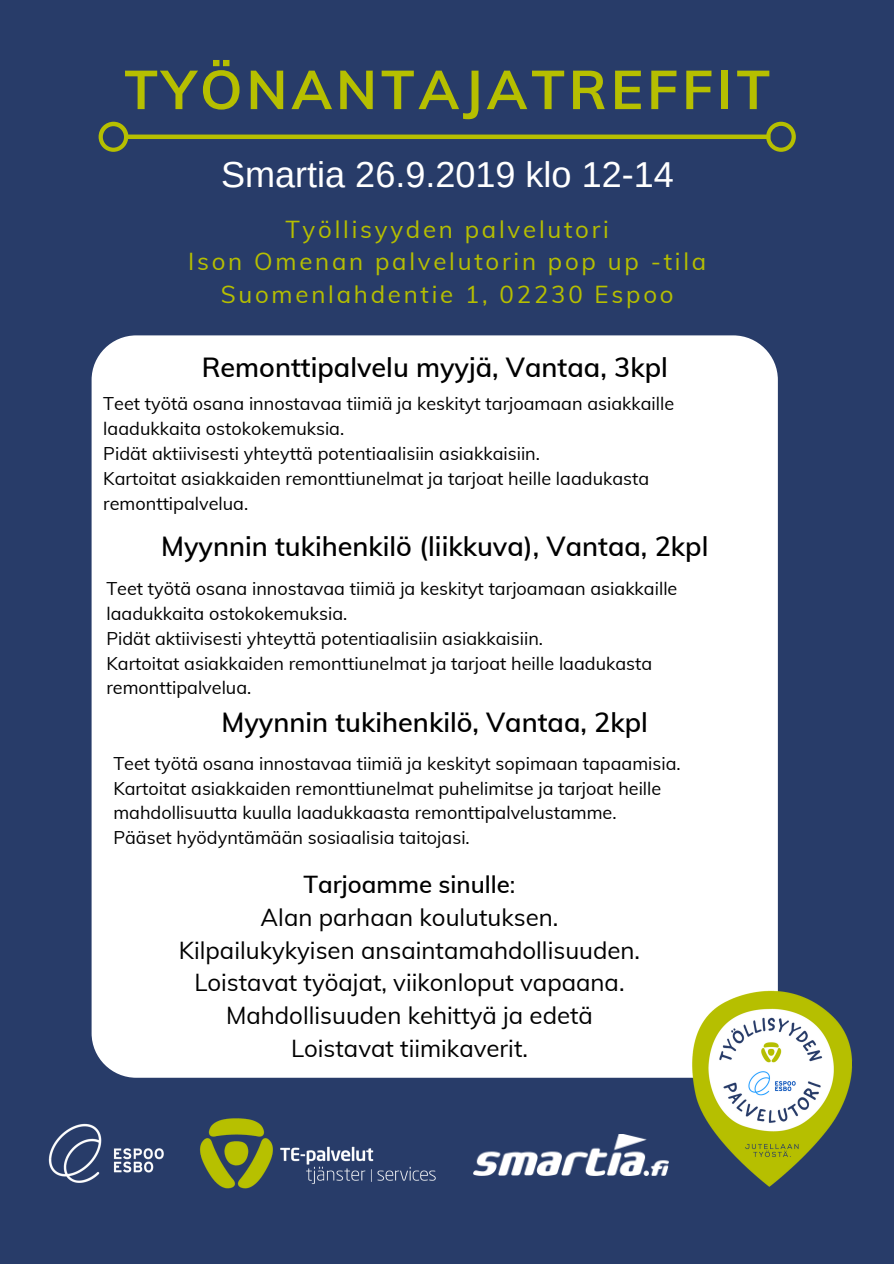
<style>
.page{position:relative;width:894px;height:1264px;background:#fff}
.page>*{position:absolute;margin:0;border:0;box-sizing:border-box;transform-origin:0 0}
.t1{font:700 54px "Muli";letter-spacing:.075em;color:#b6bf00}
.t2{font:36px "Arimo";color:#fff}
.t3{font:600 27px "Muli";color:#000}
.t4{font:24px/32.7px "Muli";color:#000;text-align:center}
.t5{font:24px/32.7px "Muli";letter-spacing:.115em;color:#b6bf00;text-align:center}
.t6{font:18px/24.8px "Muli";color:#000}
.s1{font-weight:600}
</style>
<div class="page">
<div style="left:0;top:0;width:893px;height:1263px;background:#283c69"></div>
<div style="left:92px;top:335px;width:685px;height:742px;background:#fff;border-radius:45px"></div>
<img style="left:48px;top:1123px;width:116px;height:60px">
<img style="left:200px;top:1118px;width:236px;height:71px">
<svg style="left:99px;top:122px;width:696px;height:30px"></svg>
<img style="left:679px;top:978px;width:173px;height:209px">
<img style="left:473px;top:1134px;width:195px;height:41px">
<h1 class="t1" style="left:124px;top:55px;width:647px">TYÖNANTAJATREFFIT</h1>
<h2 class="t2" style="left:221px;top:155px;width:454px">Smartia 26.9.2019 klo 12-14</h2>
<h3 class="t5" style="left:188px;top:212px;width:519px">Työllisyyden palvelutori<br>Ison Omenan palvelutorin pop up -tila<br>Suomenlahdentie 1, 02230 Espoo</h3>
<h3 class="t3" style="left:202px;top:349px;width:467px">Remonttipalvelu myyjä, Vantaa, 3kpl</h3>
<p class="t6" style="left:103px;top:391px;width:572px">Teet työtä osana innostavaa tiimiä ja keskityt tarjoamaan asiakkaille laadukkaita ostokokemuksia.<br>Pidät aktiivisesti yhteyttä potentiaalisiin asiakkaisiin.<br>Kartoitat asiakkaiden remonttiunelmat ja tarjoat heille laadukasta remonttipalvelua.</p>
<h3 class="t3" style="left:161px;top:528px;width:548px">Myynnin tukihenkilö (liikkuva), Vantaa, 2kpl</h3>
<p class="t6" style="left:106px;top:576px;width:572px">Teet työtä osana innostavaa tiimiä ja keskityt tarjoamaan asiakkaille laadukkaita ostokokemuksia.<br>Pidät aktiivisesti yhteyttä potentiaalisiin asiakkaisiin.<br>Kartoitat asiakkaiden remonttiunelmat ja tarjoat heille laadukasta remonttipalvelua.</p>
<h3 class="t3" style="left:221px;top:705px;width:428px">Myynnin tukihenkilö, Vantaa, 2kpl</h3>
<p class="t6" style="left:113px;top:750px;width:568px">Teet työtä osana innostavaa tiimiä ja keskityt sopimaan tapaamisia.<br>Kartoitat asiakkaiden remonttiunelmat puhelimitse ja tarjoat heille mahdollisuutta kuulla laadukkaasta remonttipalvelustamme.<br>Pääset hyödyntämään sosiaalisia taitojasi.</p>
<h3 class="t4" style="left:179px;top:867px;width:462px"><span class="s1">Tarjoamme sinulle</span>:<br>Alan parhaan koulutuksen.<br>Kilpailukykyisen ansaintamahdollisuuden.<br>Loistavat työajat, viikonloput vapaana.<br>Mahdollisuuden kehittyä ja edetä<br>Loistavat tiimikaverit.</h3>
</div>
